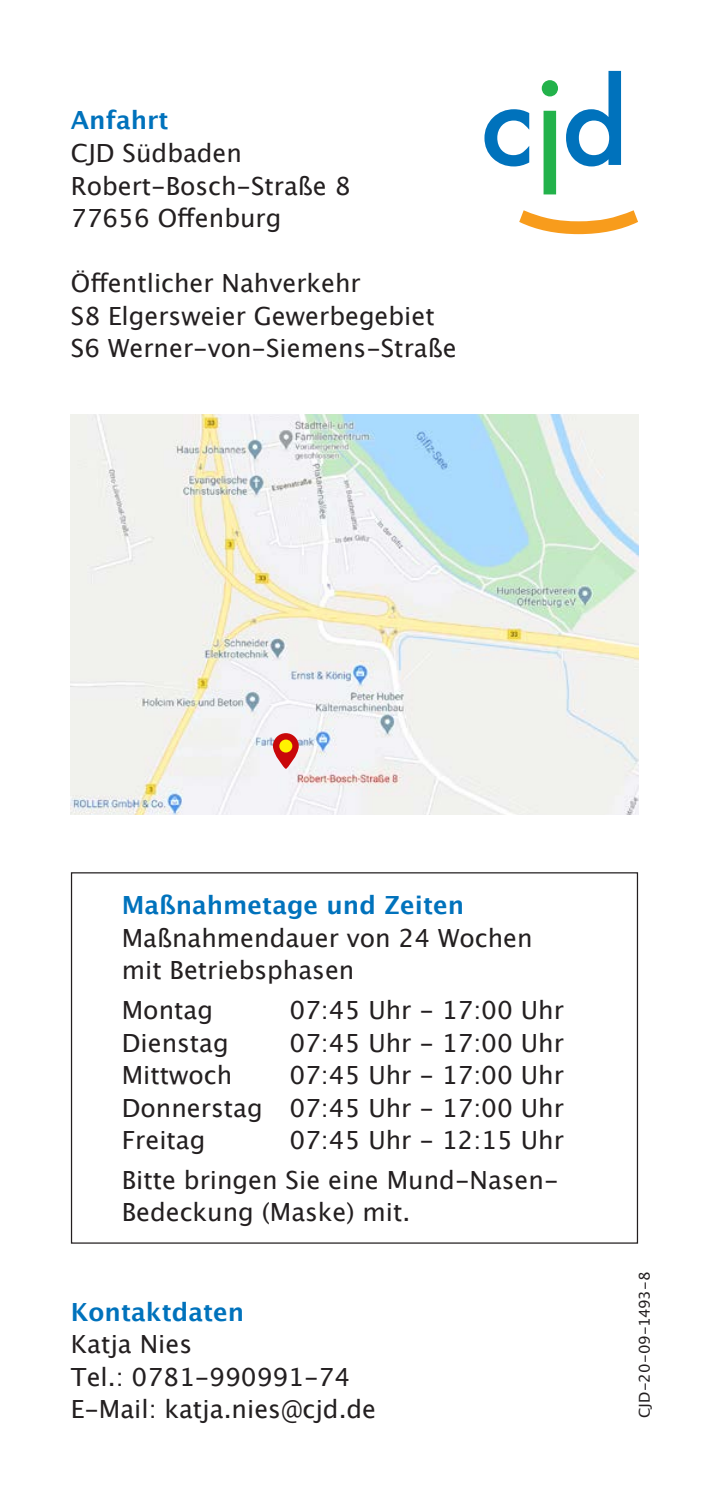
<style>
.page{position:relative;width:709px;height:1489px;background:#fff}
.page>*{position:absolute;margin:0;border:0;box-sizing:border-box;transform-origin:0 0}
.body_10_pt{font:25px/32.5px "Lucida Grande";color:#231f20}
.body_bold{font:25px/32.5px "Lucida Grande";color:#231f20}
.body_bold-2{font:700 25px "Lucida Grande";color:#0072bc}
.body_9_pt{font:15px "Lucida Grande";letter-spacing:-.015em;color:#231f20}
</style>
<div class="page">
<svg style="left:484px;top:109px;width:45px;height:57px"></svg>
<svg style="left:542px;top:80px;width:16px;height:114px"></svg>
<svg style="left:566px;top:71px;width:55px;height:95px"></svg>
<svg style="left:519px;top:210px;width:119px;height:24px"></svg>
<img style="left:71px;top:414px;width:567px;height:401px">
<svg style="left:273px;top:733px;width:26px;height:35px"></svg>
<div style="left:279px;top:739px;width:13px;height:13px;background:#fff101;border-radius:50%"></div>
<p class="body_bold-2" style="left:71px;top:100px;width:99px">Anfahrt</p>
<p class="body_10_pt" style="left:71px;top:137px;width:173px">CJD Südbaden</p>
<p class="body_10_pt" style="left:71px;top:170px;width:281px">Robert-Bosch-Straße 8</p>
<p class="body_10_pt" style="left:71px;top:202px;width:212px">77656 Offenburg</p>
<p class="body_10_pt" style="left:71px;top:267px;width:291px">Öffentlicher Nahverkehr</p>
<p class="body_10_pt" style="left:71px;top:300px;width:365px">S8 Elgersweier Gewerbegebiet</p>
<p class="body_10_pt" style="left:71px;top:332px;width:387px">S6 Werner-von-Siemens-Straße</p>
<p class="body_bold-2" style="left:122px;top:885px;width:344px">Maßnahmetage und Zeiten</p>
<p class="body_bold" style="left:122px;top:921px;width:412px">Maßnahmendauer von 24 Wochen mit Betriebsphasen</p>
<p class="body_10_pt" style="left:122px;top:994px;width:93px">Montag</p>
<p class="body_10_pt" style="left:289px;top:994px;width:276px">07:45 Uhr - 17:00 Uhr</p>
<p class="body_10_pt" style="left:122px;top:1026px;width:108px">Dienstag</p>
<p class="body_10_pt" style="left:289px;top:1026px;width:276px">07:45 Uhr - 17:00 Uhr</p>
<p class="body_10_pt" style="left:122px;top:1059px;width:112px">Mittwoch</p>
<p class="body_10_pt" style="left:289px;top:1059px;width:276px">07:45 Uhr - 17:00 Uhr</p>
<p class="body_10_pt" style="left:122px;top:1091px;width:443px">Donnerstag 07:45 Uhr - 17:00 Uhr</p>
<p class="body_10_pt" style="left:122px;top:1124px;width:85px">Freitag</p>
<p class="body_10_pt" style="left:289px;top:1124px;width:276px">07:45 Uhr - 12:15 Uhr</p>
<p class="body_10_pt" style="left:122px;top:1163px;width:438px">Bitte bringen Sie eine Mund-Nasen-<br>Bedeckung (Maske) mit.</p>
<p class="body_bold-2" style="left:71px;top:1291px;width:175px">Kontaktdaten</p>
<p class="body_10_pt" style="left:71px;top:1327px;width:123px">Katja Nies</p>
<p class="body_10_pt" style="left:71px;top:1360px;width:281px">Tel.: 0781-990991-74</p>
<p class="body_10_pt" style="left:71px;top:1392px;width:307px">E-Mail: katja.nies@cjd.de</p>
<p class="body_9_pt" style="left:636px;top:1417px;width:148px;rotate:-90deg">CJD-20-09-1493-8</p>
</div>
